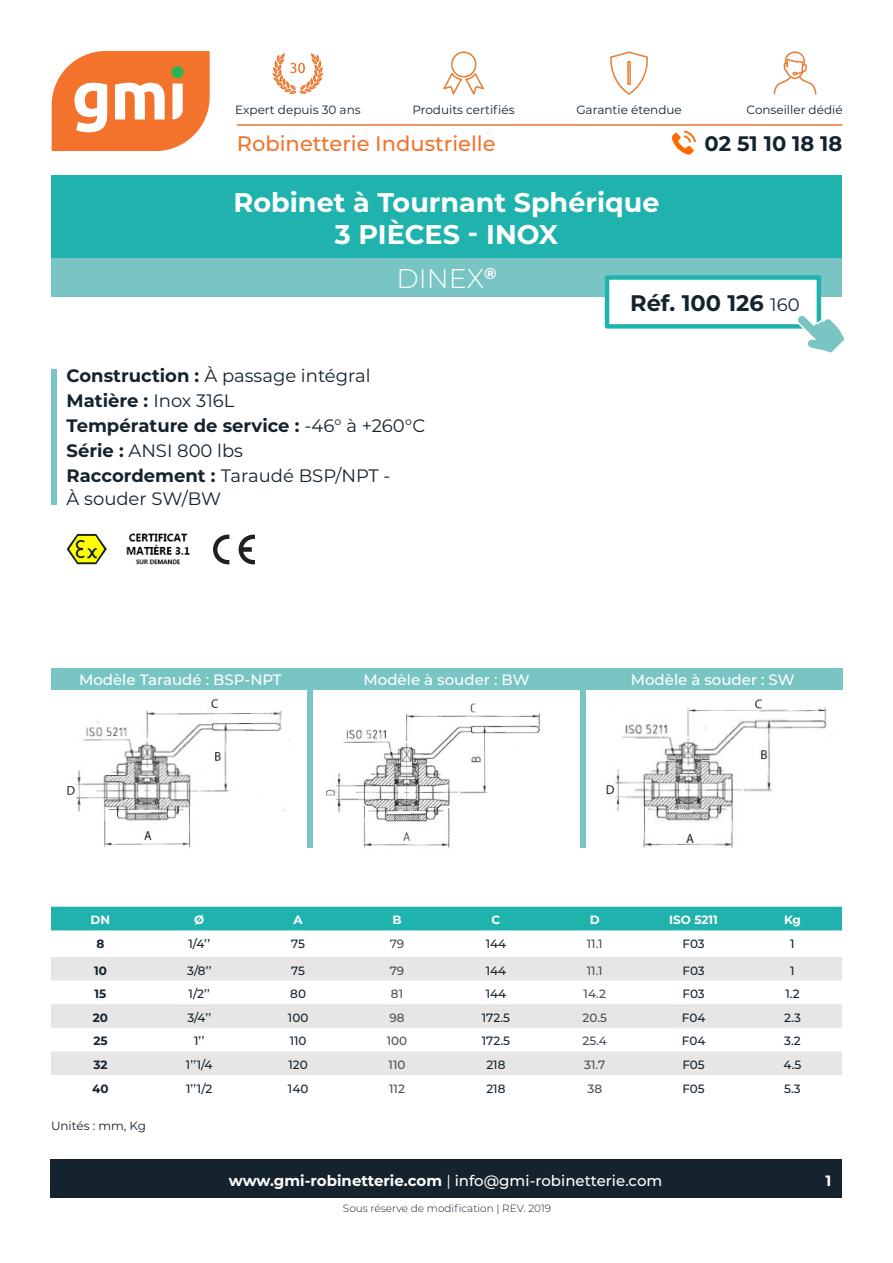
<style>
.page{position:relative;width:893px;height:1263px;background:#fff}
.page>*{position:absolute;margin:0;border:0;box-sizing:border-box;transform-origin:0 0}
.TITRE_Fiche_produit{font:700 27px "Montserrat";color:#fff}
.TITRE_Fiche_produit-2{font:300 27px "Montserrat";color:#fff}
.RÉFÉRENCE{font:700 22.5px "Montserrat";color:#14232d}
.t1{font:500 21px "Montserrat";color:#f3732c}
.t2{font:700 21px "Montserrat";color:#14232d}
.DESCRIPTIF{font:18px/22.5px "Montserrat";color:#14232d}
.DESCRIPTIF-2{font:700 18px "Montserrat";color:#14232d}
.t3{font:500 15px "Montserrat";color:#fff}
.t4{font:700 15px "Montserrat";color:#fff}
.t5{font:500 12px "Montserrat";color:#14232d}
.MENTION_SPÉCIALE{font:12px "Montserrat";color:#14232d}
.t6{font:500 12px "Montserrat";color:#4b4e58}
.t7{font:700 12px "Montserrat";color:#fff}
.t8{font:700 12px "Montserrat";color:#14232d}
.NOTE_BAS_DE_PAGE{font:300 10.5px "Montserrat";color:#14232d}
.s1{font-weight:700}
.s2{font-weight:400}
.s3{font-weight:400;font-size:18px}
</style>
<div class="page">
<div style="left:52px;top:175px;width:790px;height:83px;background:#20b3ad"></div>
<div style="left:52px;top:258px;width:790px;height:39px;background:#79c5c3"></div>
<div style="left:605px;top:275px;width:216px;height:54px;background:#fff;border:4px solid #20b3ad"></div>
<div style="left:50px;top:1160px;width:792px;height:38px;background:#14232d"></div>
<svg style="left:52px;top:51px;width:158px;height:100px"></svg>
<hr style="left:237px;top:124px;width:605px;height:2px;background:#f3732c">
<img style="left:443px;top:51px;width:41px;height:44px">
<img style="left:610px;top:51px;width:38px;height:44px">
<img style="left:773px;top:51px;width:44px;height:44px">
<svg style="left:672px;top:131px;width:24px;height:24px"></svg>
<svg style="left:795px;top:313px;width:50px;height:40px"></svg>
<img style="left:272px;top:53px;width:52px;height:41px">
<div style="left:51px;top:369px;width:6px;height:135px;background:#79c5c3"></div>
<svg style="left:213px;top:535px;width:16px;height:29px"></svg>
<svg style="left:239px;top:535px;width:16px;height:29px"></svg>
<svg style="left:66px;top:534px;width:41px;height:31px"></svg>
<img style="left:126px;top:533px;width:64px;height:32px">
<div style="left:51px;top:907px;width:791px;height:23px;background:#20b3ad"></div>
<svg style="left:51px;top:957px;width:791px;height:118px;fill:#e7e5e5"></svg>
<div style="left:307px;top:687px;width:6px;height:160px;background:#79c5c3"></div>
<div style="left:580px;top:687px;width:6px;height:160px;background:#79c5c3"></div>
<div style="left:51px;top:668px;width:791px;height:22px;background:#79c5c3"></div>
<img style="left:325px;top:703px;width:215px;height:145px">
<img style="left:606px;top:699px;width:221px;height:148px">
<img style="left:67px;top:699px;width:223px;height:149px">
<p class="MENTION_SPÉCIALE" style="left:235px;top:101px;width:127px">Expert depuis 30 ans</p>
<p class="MENTION_SPÉCIALE" style="left:412px;top:101px;width:104px">Produits certifiés</p>
<p class="MENTION_SPÉCIALE" style="left:576px;top:101px;width:107px">Garantie étendue</p>
<p class="MENTION_SPÉCIALE" style="left:747px;top:101px;width:98px">Conseiller dédié</p>
<h3 class="t1" style="left:237px;top:129px;width:260px">Robinetterie Industrielle</h3>
<p class="TITRE_Fiche_produit" style="left:234px;top:183px;width:427px">Robinet à Tournant Sphérique</p>
<p class="TITRE_Fiche_produit" style="left:335px;top:215px;width:225px">3 PIÈCES - INOX</p>
<p class="TITRE_Fiche_produit-2" style="left:397px;top:260px;width:101px">DINEX<sup>®</sup></p>
<h3 class="t2" style="left:705px;top:129px;width:139px">02 51 10 18 18</h3>
<p class="DESCRIPTIF" style="left:67px;top:363px;width:306px"><span class="s1">Construction :</span> À passage intégral</p>
<p class="DESCRIPTIF-2" style="left:67px;top:387px;width:169px">Matière : <span class="s2">Inox 316L</span></p>
<p class="DESCRIPTIF-2" style="left:67px;top:412px;width:360px">Température de service : <span class="s2">-46° à +260°C</span></p>
<p class="DESCRIPTIF" style="left:67px;top:439px;width:178px"><span class="s1">Série :</span> ANSI 800 lbs</p>
<p class="DESCRIPTIF" style="left:67px;top:464px;width:325px"><span class="s1">Raccordement :</span> Taraudé BSP/NPT -<br>À souder SW/BW</p>
<p class="RÉFÉRENCE" style="left:630px;top:287px;width:171px">Réf. 100 126 <span class="s3">160</span></p>
<p class="t3" style="left:79px;top:669px;width:204px">Modèle Taraudé : BSP-NPT</p>
<p class="t3" style="left:364px;top:669px;width:168px">Modèle à souder : BW</p>
<p class="t3" style="left:631px;top:669px;width:166px">Modèle à souder : SW</p>
<p class="t7" style="left:91px;top:911px;width:21px">DN</p>
<p class="t7" style="left:194px;top:911px;width:12px">Ø</p>
<p class="t7" style="left:294px;top:911px;width:11px">A</p>
<p class="t7" style="left:392px;top:911px;width:11px">B</p>
<p class="t7" style="left:491px;top:911px;width:10px">C</p>
<p class="t7" style="left:590px;top:911px;width:11px">D</p>
<p class="t7" style="left:669px;top:911px;width:50px">ISO 5211</p>
<p class="t7" style="left:784px;top:911px;width:19px">Kg</p>
<p class="t8" style="left:96px;top:935px;width:9px">8</p>
<p class="t5" style="left:189px;top:935px;width:23px">1/4’’</p>
<p class="t5" style="left:291px;top:935px;width:15px">75</p>
<p class="t6" style="left:390px;top:935px;width:16px">79</p>
<p class="t5" style="left:486px;top:935px;width:22px">144</p>
<p class="t6" style="left:587px;top:935px;width:17px">11.1</p>
<p class="t5" style="left:682px;top:935px;width:24px">F03</p>
<p class="t5" style="left:790px;top:935px;width:6px">1</p>
<p class="t8" style="left:94px;top:962px;width:14px">10</p>
<p class="t5" style="left:187px;top:962px;width:26px">3/8’’</p>
<p class="t5" style="left:291px;top:962px;width:15px">75</p>
<p class="t6" style="left:390px;top:962px;width:16px">79</p>
<p class="t5" style="left:486px;top:962px;width:22px">144</p>
<p class="t6" style="left:587px;top:962px;width:17px">11.1</p>
<p class="t5" style="left:682px;top:962px;width:24px">F03</p>
<p class="t5" style="left:790px;top:962px;width:6px">1</p>
<p class="t8" style="left:95px;top:985px;width:13px">15</p>
<p class="t5" style="left:189px;top:985px;width:23px">1/2’’</p>
<p class="t5" style="left:290px;top:985px;width:17px">80</p>
<p class="t6" style="left:391px;top:985px;width:14px">81</p>
<p class="t5" style="left:486px;top:985px;width:22px">144</p>
<p class="t6" style="left:584px;top:985px;width:24px">14.2</p>
<p class="t5" style="left:682px;top:985px;width:24px">F03</p>
<p class="t5" style="left:785px;top:985px;width:16px">1.2</p>
<p class="t8" style="left:93px;top:1009px;width:17px">20</p>
<p class="t5" style="left:187px;top:1009px;width:25px">3/4’’</p>
<p class="t5" style="left:288px;top:1009px;width:22px">100</p>
<p class="t6" style="left:389px;top:1009px;width:17px">98</p>
<p class="t5" style="left:482px;top:1009px;width:30px">172.5</p>
<p class="t6" style="left:583px;top:1009px;width:26px">20.5</p>
<p class="t5" style="left:682px;top:1009px;width:25px">F04</p>
<p class="t5" style="left:784px;top:1009px;width:18px">2.3</p>
<p class="t8" style="left:93px;top:1032px;width:16px">25</p>
<p class="t5" style="left:194px;top:1033px;width:12px">1’’</p>
<p class="t5" style="left:290px;top:1033px;width:18px">110</p>
<p class="t6" style="left:387px;top:1033px;width:22px">100</p>
<p class="t5" style="left:482px;top:1033px;width:30px">172.5</p>
<p class="t6" style="left:583px;top:1033px;width:26px">25.4</p>
<p class="t5" style="left:682px;top:1033px;width:25px">F04</p>
<p class="t5" style="left:784px;top:1033px;width:18px">3.2</p>
<p class="t8" style="left:93px;top:1056px;width:16px">32</p>
<p class="t5" style="left:186px;top:1056px;width:28px">1’’1/4</p>
<p class="t5" style="left:289px;top:1056px;width:21px">120</p>
<p class="t6" style="left:389px;top:1056px;width:18px">110</p>
<p class="t5" style="left:486px;top:1056px;width:21px">218</p>
<p class="t6" style="left:584px;top:1056px;width:23px">31.7</p>
<p class="t5" style="left:682px;top:1056px;width:24px">F05</p>
<p class="t5" style="left:784px;top:1056px;width:19px">4.5</p>
<p class="t8" style="left:92px;top:1080px;width:18px">40</p>
<p class="t5" style="left:186px;top:1080px;width:28px">1’’1/2</p>
<p class="t5" style="left:288px;top:1080px;width:22px">140</p>
<p class="t6" style="left:389px;top:1080px;width:17px">112</p>
<p class="t5" style="left:486px;top:1080px;width:21px">218</p>
<p class="t6" style="left:587px;top:1080px;width:16px">38</p>
<p class="t5" style="left:682px;top:1080px;width:24px">F05</p>
<p class="t5" style="left:784px;top:1080px;width:18px">5.3</p>
<p class="MENTION_SPÉCIALE" style="left:51px;top:1117px;width:97px">Unités : mm, Kg</p>
<p class="t3" style="left:229px;top:1170px;width:435px"><span class="s1">www.gmi-robinetterie.com</span> <span class="s2">|</span> info@gmi-robinetterie.com</p>
<p class="t4" style="left:825px;top:1170px;width:7px">1</p>
<p class="NOTE_BAS_DE_PAGE" style="left:343px;top:1201px;width:210px">Sous réserve de modification | REV. 2019</p>
</div>
